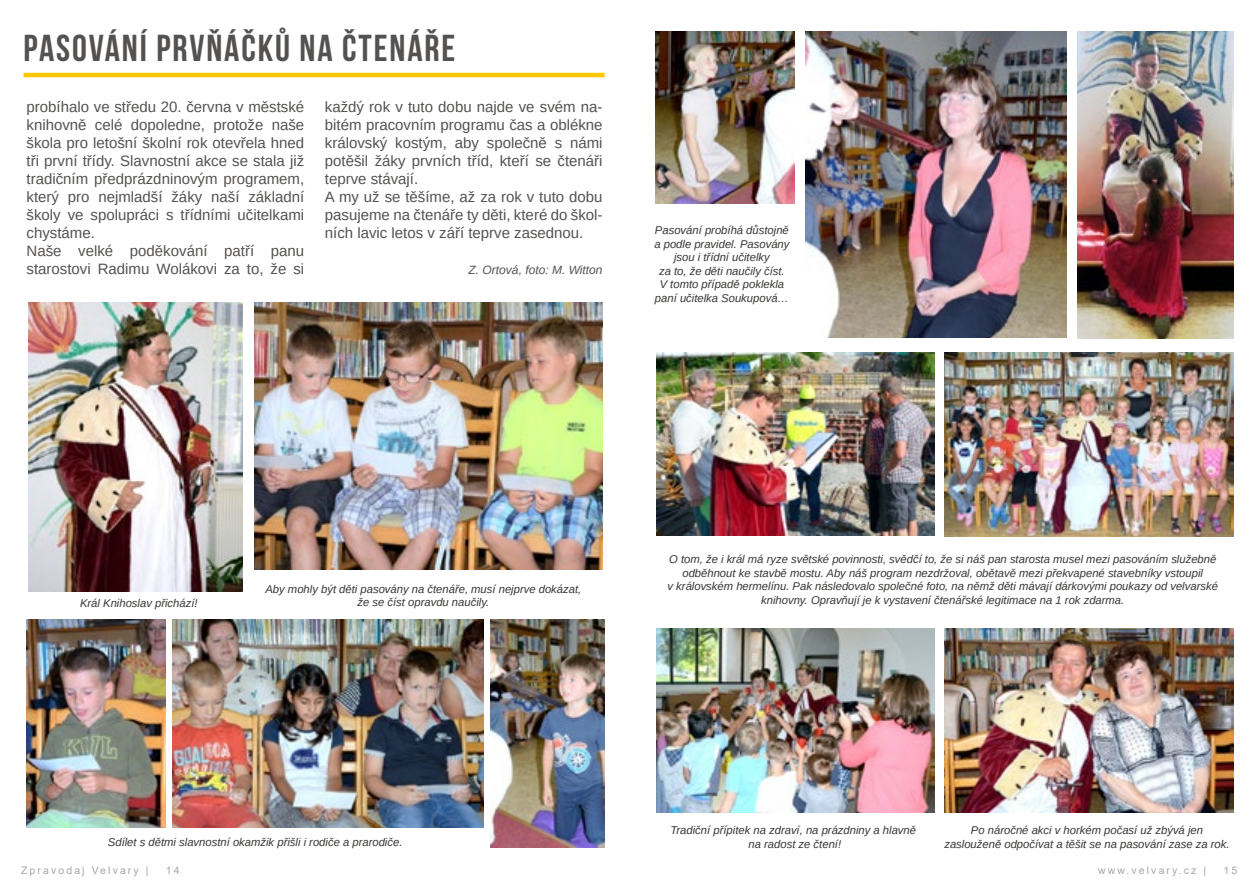
<style>
.page{position:relative;width:1259px;height:893px;background:#fff}
.page>*{position:absolute;margin:0;border:0;box-sizing:border-box;transform-origin:0 0}
.t1{font:37.5px "Bebas Neue";letter-spacing:.05em;color:#545250}
.t2{font:15px/18px "Arimo";color:#545250}
.t3{font:italic 12px "Arimo";color:#545250}
.t4{font:italic 11.25px/13.5px "Arimo";color:#373634;text-align:center}
.t5{font:10.5px "Arial";letter-spacing:.2em;color:#a6a7a7}
</style>
<div class="page">
<img style="left:656px;top:353px;width:278px;height:183px">
<img style="left:656px;top:628px;width:278px;height:184px">
<img style="left:944px;top:353px;width:289px;height:184px">
<img style="left:944px;top:628px;width:289px;height:184px">
<hr style="left:24px;top:73px;width:580px;height:4px;background:#fec700">
<img style="left:255px;top:303px;width:347px;height:267px">
<img style="left:172px;top:619px;width:312px;height:208px">
<img style="left:806px;top:31px;width:260px;height:306px">
<img style="left:27px;top:619px;width:138px;height:208px">
<img style="left:655px;top:31px;width:139px;height:172px">
<img style="left:491px;top:619px;width:113px;height:228px">
<img style="left:1077px;top:31px;width:156px;height:307px">
<img style="left:28px;top:303px;width:214px;height:289px">
<h1 class="t1" style="left:24px;top:27px;width:433px">PASOVÁNÍ PRVŇÁČKŮ NA ČTENÁŘE</h1>
<p class="t2" style="left:27px;top:98px;width:279px">probíhalo ve středu 20. června v městské knihovně celé dopoledne, protože naše škola pro letošní školní rok otevřela hned tři první třídy. Slavnostní akce se stala již tradičním předprázdninovým programem, který pro nejmladší žáky naší základní školy ve spolupráci s třídními učitelkami chystáme.<br>Naše velké poděkování patří panu starostovi Radimu Wolákovi za to, že si</p>
<p class="t2" style="left:325px;top:98px;width:279px">každý rok v tuto dobu najde ve svém na&shy;bitém pracovním programu čas a oblékne královský kostým, aby společně s námi potěšil žáky prvních tříd, kteří se čtenáři teprve stávají.<br>A my už se těšíme, až za rok v tuto dobu pasujeme na čtenáře ty děti, které do škol&shy;ních lavic letos v září teprve zasednou.</p>
<p class="t3" style="left:468px;top:262px;width:135px">Z. Ortová, foto: M. Witton</p>
<p class="t4" style="left:654px;top:223px;width:137px">Pasování probíhá důstojně a podle pravidel. Pasovány jsou i třídní učitelky<br>za to, že děti naučily číst.<br>V tomto případě poklekla paní učitelka Soukupová…</p>
<p class="t4" style="left:265px;top:582px;width:317px">Aby mohly být děti pasovány na čtenáře, musí nejprve dokázat,</p>
<p class="t4" style="left:80px;top:597px;width:119px">Král Knihoslav přichází!</p>
<p class="t4" style="left:357px;top:595px;width:133px">že se číst opravdu naučily.</p>
<p class="t4" style="left:667px;top:553px;width:552px">O tom, že i král má ryze světské povinnosti, svědčí to, že si náš pan starosta musel mezi pasováním služebně odběhnout ke stavbě mostu. Aby náš program nezdržoval, obětavě mezi překvapené stavebníky vstoupil<br>v královském hermelínu. Pak následovalo společné foto, na němž děti mávají dárkovými poukazy od velvarské knihovny. Opravňují je k vystavení čtenářské legitimace na 1 rok zdarma.</p>
<p class="t4" style="left:670px;top:823px;width:247px">Tradiční přípitek na zdraví, na prázdniny a hlavně na radost ze čtení!</p>
<p class="t4" style="left:971px;top:823px;width:233px">Po náročné akci v horkém počasí už zbývá jen</p>
<p class="t4" style="left:108px;top:835px;width:296px">Sdílet s dětmi slavnostní okamžik přišli i rodiče a prarodiče.</p>
<p class="t4" style="left:944px;top:837px;width:287px">zaslouženě odpočívat a těšit se na pasování zase za rok.</p>
<p class="t5" style="left:21px;top:863px;width:129px">Zpravodaj Velvary |</p>
<p class="t5" style="left:166px;top:863px;width:15px">14</p>
<p class="t5" style="left:1098px;top:863px;width:110px">www.velvary.cz |</p>
<p class="t5" style="left:1223px;top:863px;width:15px">15</p>
</div>
